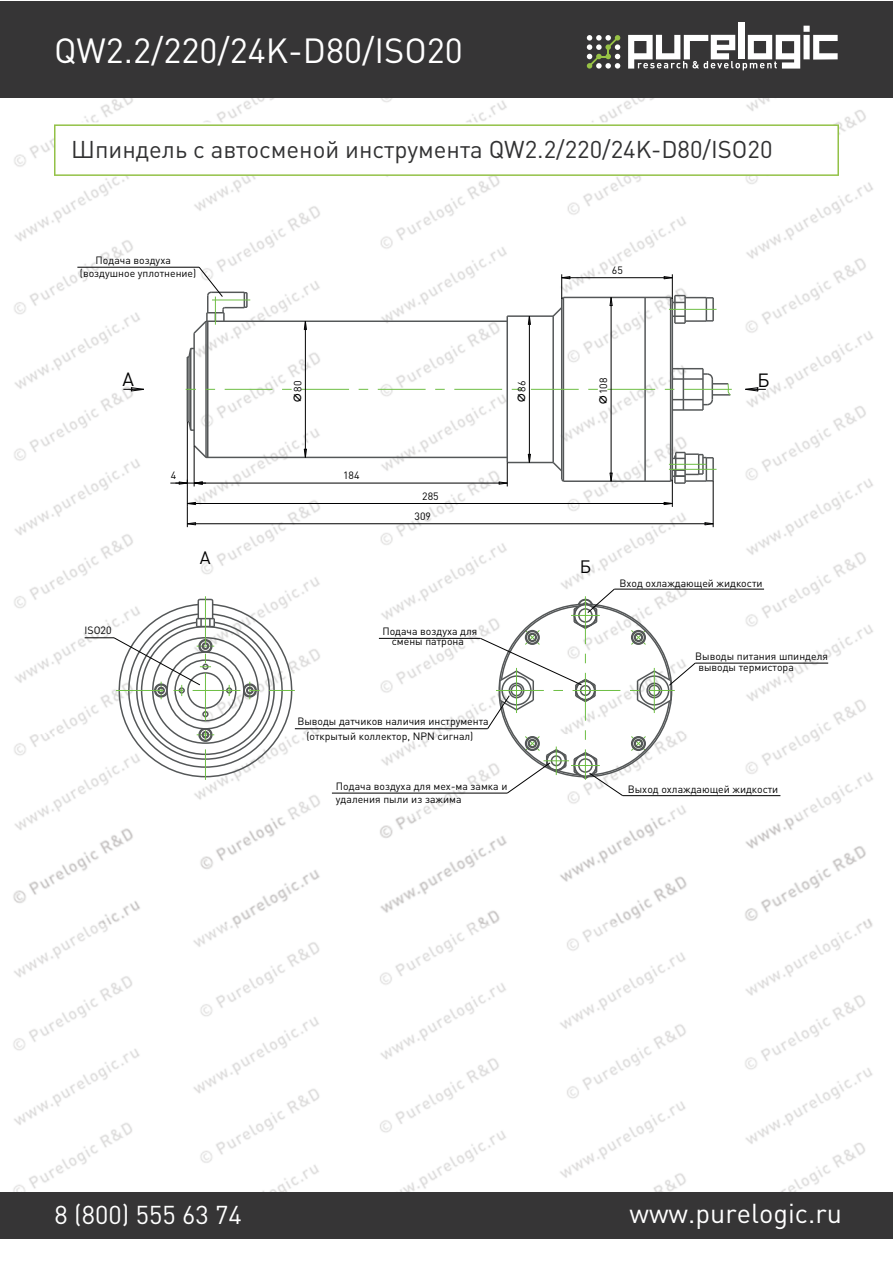
<style>
.page{position:relative;width:893px;height:1263px;background:#fff}
.page>*{position:absolute;margin:0;border:0;box-sizing:border-box;transform-origin:0 0}
.t1{font:34.5px "DIN Pro";color:#fff}
.t2{font:27px "DIN Pro";color:#fff}
.t3{font:25.5px "DIN Pro";color:#fff}
.t4{font:24px "DIN Pro";color:#313132}
.t5{font:18.9px "DIN Pro";color:#000001}
.t6{font:17.7px "DIN Pro";color:#000001}
.t7{font:10.5px/13.6px "DIN Pro";color:#000001}
.s1{font-family:"Koz Go Pro";font-weight:700}
</style>
<div class="page">
<img style="left:0;top:1px;width:735px;height:1238px">
<img style="left:735px;top:98px;width:138px;height:1094px">
<div style="left:1px;top:1px;width:892px;height:97px;background:#363536"></div>
<div style="left:1px;top:1192px;width:892px;height:47px;background:#363536"></div>
<div style="left:738px;top:23px;width:6px;height:36px;background:#fff"></div>
<svg style="left:587px;top:35px;width:33px;height:34px"></svg>
<svg style="left:628px;top:26px;width:210px;height:44px"></svg>
<svg style="left:54px;top:124px;width:785px;height:52px"></svg>
<hr style="left:207px;top:321px;width:1px;height:136px;background:#545758">
<hr style="left:206px;top:320px;width:301px;height:2px;background:#545758">
<hr style="left:206px;top:457px;width:301px;height:1px;background:#545758">
<hr style="left:205px;top:321px;width:2px;height:136px;background:#545758">
<hr style="left:193px;top:333px;width:2px;height:112px;background:#545758">
<svg style="left:192px;top:443px;width:16px;height:16px"></svg>
<hr style="left:506px;top:316px;width:2px;height:146px;background:#545758">
<hr style="left:507px;top:315px;width:46px;height:2px;background:#545758">
<hr style="left:507px;top:462px;width:46px;height:1px;background:#545758">
<hr style="left:561px;top:299px;width:1px;height:180px;background:#545758">
<hr style="left:552px;top:316px;width:2px;height:146px;background:#545758">
<hr style="left:563px;top:297px;width:108px;height:1px;background:#545758">
<hr style="left:563px;top:480px;width:108px;height:2px;background:#545758">
<hr style="left:672px;top:299px;width:1px;height:180px;background:#545758">
<hr style="left:644px;top:297px;width:2px;height:184px;background:#545758">
<hr style="left:670px;top:297px;width:1px;height:184px;background:#545758">
<hr style="left:187px;top:357px;width:1px;height:65px;background:#545758">
<hr style="left:188px;top:357px;width:2px;height:65px;background:#545758">
<svg style="left:187px;top:347px;width:7px;height:12px"></svg>
<svg style="left:187px;top:420px;width:7px;height:12px"></svg>
<hr style="left:190px;top:348px;width:1px;height:82px;background:#545758">
<hr style="left:702px;top:369px;width:2px;height:41px;background:#545758">
<hr style="left:672px;top:409px;width:31px;height:2px;background:#545758">
<hr style="left:683px;top:369px;width:1px;height:41px;background:#545758">
<svg style="left:551px;top:460px;width:14px;height:23px"></svg>
<hr style="left:563px;top:297px;width:1px;height:184px;background:#545758">
<svg style="left:186px;top:367px;width:546px;height:39px"></svg>
<svg style="left:123px;top:387px;width:22px;height:5px"></svg>
<svg style="left:192px;top:266px;width:58px;height:69px"></svg>
<hr style="left:77px;top:267px;width:122px;height:1px;background:#000001">
<svg style="left:303px;top:321px;width:4px;height:10px"></svg>
<svg style="left:303px;top:448px;width:4px;height:10px"></svg>
<hr style="left:305px;top:321px;width:1px;height:136px;background:#000001">
<hr style="left:194px;top:483px;width:313px;height:1px;background:#000001">
<svg style="left:498px;top:462px;width:10px;height:24px"></svg>
<hr style="left:194px;top:445px;width:1px;height:41px;background:#000001">
<hr style="left:187px;top:503px;width:485px;height:1px;background:#000001">
<hr style="left:187px;top:422px;width:1px;height:85px;background:#000001">
<svg style="left:663px;top:452px;width:54px;height:55px"></svg>
<svg style="left:745px;top:387px;width:21px;height:5px"></svg>
<svg style="left:85px;top:596px;width:210px;height:184px"></svg>
<hr style="left:614px;top:589px;width:150px;height:1px;background:#000001">
<hr style="left:623px;top:795px;width:157px;height:1px;background:#000001">
<svg style="left:609px;top:297px;width:4px;height:10px"></svg>
<svg style="left:609px;top:472px;width:4px;height:10px"></svg>
<hr style="left:611px;top:297px;width:1px;height:184px;background:#000001">
<svg style="left:527px;top:315px;width:4px;height:11px"></svg>
<svg style="left:527px;top:453px;width:4px;height:10px"></svg>
<hr style="left:529px;top:316px;width:1px;height:146px;background:#000001">
<svg style="left:170px;top:480px;width:36px;height:5px"></svg>
<hr style="left:562px;top:277px;width:110px;height:1px;background:#000001">
<svg style="left:663px;top:274px;width:54px;height:50px"></svg>
<svg style="left:551px;top:274px;width:20px;height:44px"></svg>
<svg style="left:704px;top:522px;width:9px;height:4px"></svg>
<hr style="left:187px;top:523px;width:526px;height:1px;background:#000001">
<hr style="left:713px;top:481px;width:1px;height:46px;background:#000001">
<svg style="left:187px;top:501px;width:10px;height:26px"></svg>
<hr style="left:332px;top:793px;width:175px;height:1px;background:#000001">
<hr style="left:379px;top:638px;width:101px;height:1px;background:#000001">
<hr style="left:295px;top:728px;width:193px;height:1px;background:#000001">
<svg style="left:480px;top:588px;width:216px;height:208px"></svg>
<hr style="left:695px;top:663px;width:133px;height:1px;background:#000001">
<h1 class="t1" style="left:54px;top:27px;width:410px">QW2.2/220/24K-D80/ISO20</h1>
<h3 class="t4" style="left:71px;top:133px;width:703px">Шпиндель с автосменой инструмента QW2.2/220/24K-D80/ISO20</h3>
<p class="t7" style="left:80px;top:252px;width:118px;text-indent:16px">Подача воздуха (воздушное уплотнение)</p>
<h3 class="t5" style="left:122px;top:366px;width:13px">А</h3>
<p class="t7" style="left:85px;top:623px;width:28px">ISO20</p>
<p class="t7" style="left:171px;top:468px;width:7px">4</p>
<h3 class="t6" style="left:200px;top:546px;width:12px">А</h3>
<p class="t7" style="left:291px;top:403px;width:23px;rotate:-90deg"><span class="s1">∅</span>80</p>
<p class="t7" style="left:343px;top:468px;width:18px">184</p>
<p class="t7" style="left:422px;top:489px;width:18px">285</p>
<p class="t7" style="left:415px;top:509px;width:18px">309</p>
<p class="t7" style="left:514px;top:403px;width:24px;rotate:-90deg"><span class="s1">∅</span>86</p>
<p class="t7" style="left:382px;top:626px;width:96px;line-height:10.4px;text-align:center">Подача воздуха для смены патрона</p>
<p class="t7" style="left:297px;top:714px;width:193px;line-height:14.2px;text-align:center">Выводы датчиков наличия инструмента (открытый коллектор, NPN сигнал)</p>
<p class="t7" style="left:336px;top:779px;width:173px;line-height:13px">Подача воздуха для мех-ма замка и удаления пыли из зажима</p>
<p class="t7" style="left:612px;top:263px;width:12px">65</p>
<p class="t7" style="left:596px;top:405px;width:28px;rotate:-90deg"><span class="s1">∅</span>108</p>
<h3 class="t5" style="left:758px;top:368px;width:14px">Б</h3>
<h3 class="t6" style="left:580px;top:555px;width:13px">Б</h3>
<p class="t7" style="left:619px;top:575px;width:145px">Вход охлаждающей жидкости</p>
<p class="t7" style="left:698px;top:650px;width:131px;line-height:11.4px;text-indent:-3px">Выводы питания шпинделя выводы термистора</p>
<p class="t7" style="left:628px;top:782px;width:152px">Выход охлаждающей жидкости</p>
<h3 class="t3" style="left:55px;top:1197px;width:189px">8 (800) 555 63 74</h3>
<h2 class="t2" style="left:629px;top:1195px;width:214px">www.purelogic.ru</h2>
</div>
